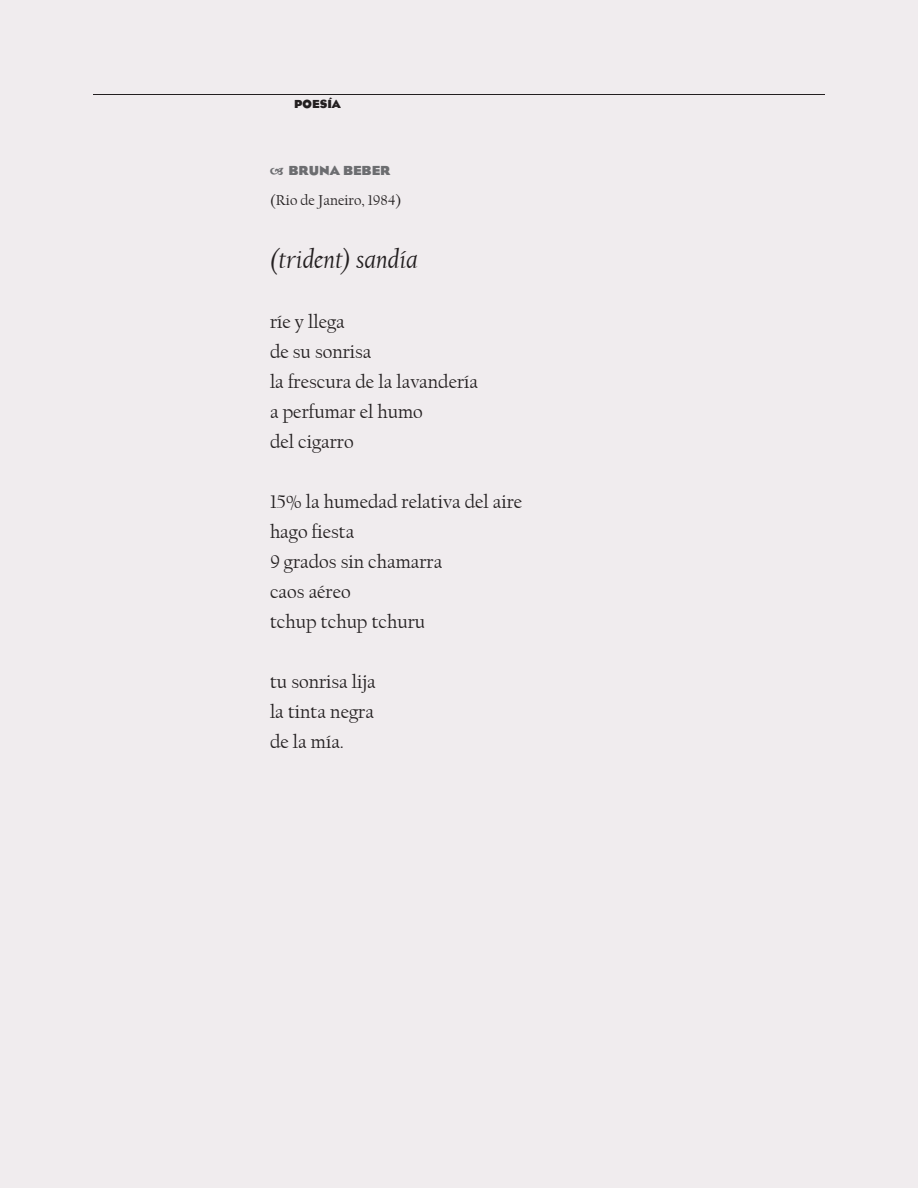
<style>
.page{position:relative;width:918px;height:1188px;background:#f0ecee}
.page>*{position:absolute;margin:0;border:0;box-sizing:border-box;transform-origin:0 0}
.t1{font:italic 27px "Californian FB";color:#231f20}
.t2{font:19.5px/30px "Californian FB";color:#231f20}
.t3{font:15px "Californian FB";color:#231f20}
.t4{font:700 13.5px "Eagle";color:#6c6d70}
.t5{font:700 12px "Eagle";color:#231f20}
</style>
<div class="page">
<hr style="left:93px;top:94px;width:732px;height:1px;background:#231f20">
<p class="t5" style="left:294px;top:97px;width:18px">POESÍA</p>
<p class="t4" style="left:284px;top:163px;width:109px">D BRUNA BEBER</p>
<p class="t3" style="left:270px;top:192px;width:133px">(Rio de Janeiro, 1984)</p>
<h1 class="t1" style="left:270px;top:244px;width:149px">(trident) sandía</h1>
<p class="t2" style="left:270px;top:307px;width:210px">ríe y llega<br>de su sonrisa<br>la frescura de la lavandería a perfumar el humo<br>del cigarro</p>
<p class="t2" style="left:270px;top:487px;width:254px">15% la humedad relativa del aire hago fiesta<br>9 grados sin chamarra<br>caos aéreo<br>tchup tchup tchuru</p>
<p class="t2" style="left:270px;top:667px;width:107px;text-align:justify">tu sonrisa lija la tinta negra de la mía.</p>
</div>
